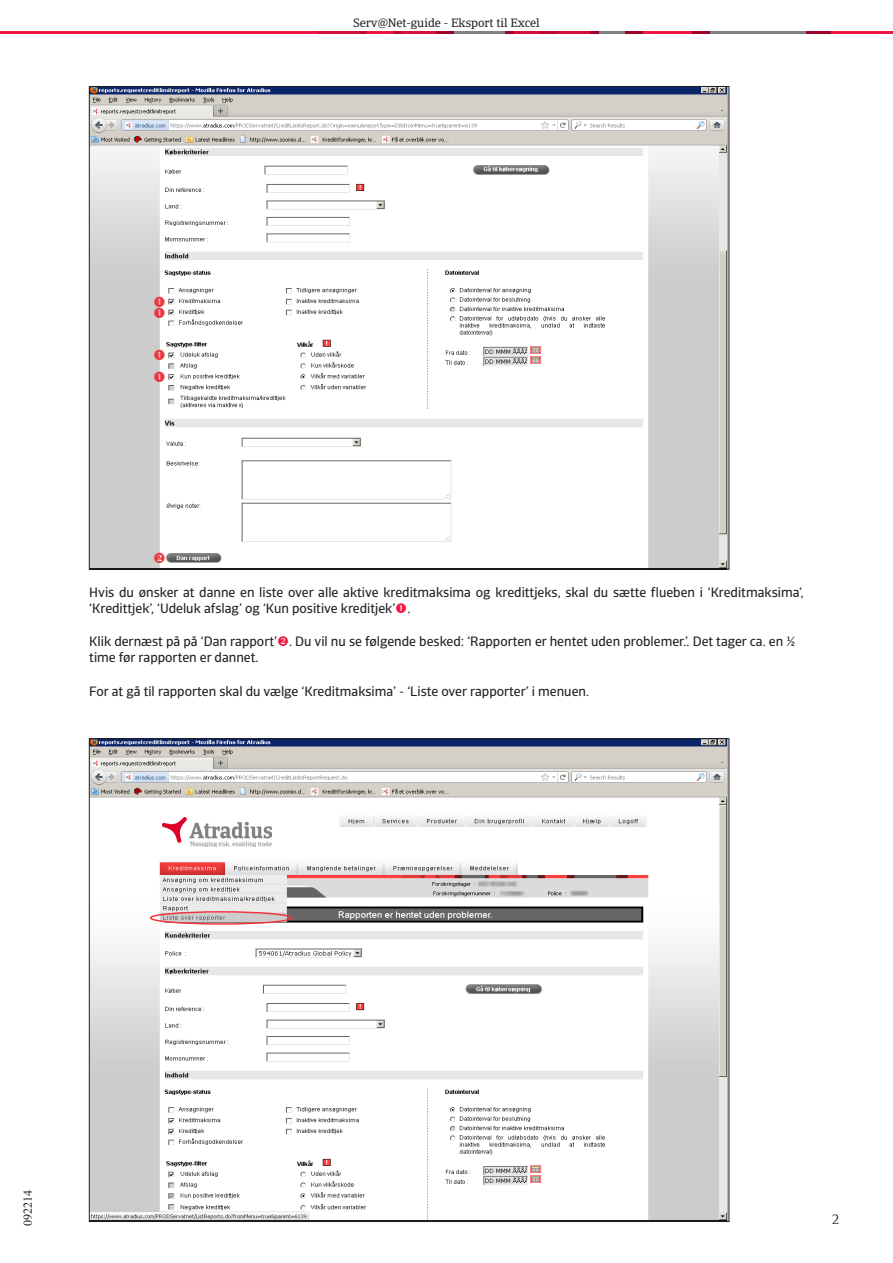
<style>
.page{position:relative;width:893px;height:1263px;background:#fff}
.page>*{position:absolute;margin:0;border:0;box-sizing:border-box;transform-origin:0 0}
.t1{font:14.25px "Foundry Form Serif";color:#231f20}
.Brødtekst{font:13.5px/16.2px "Catalana Sans";color:#231f20}
.t2{font:12px "Catalana";color:#231f20}
.t3{font:12px "Times New Roman";color:#231f20}
.s1{color:#ed1845}
</style>
<div class="page">
<hr style="left:0;top:32px;width:893px;height:2px;background:#ed1845">
<svg style="left:359px;top:32px;width:8px;height:2px"></svg>
<hr style="left:318px;top:32px;width:41px;height:2px;background:#d2113d">
<hr style="left:402px;top:32px;width:34px;height:2px;background:#d2113d">
<hr style="left:557px;top:32px;width:33px;height:2px;background:#d2113d">
<svg style="left:436px;top:32px;width:18px;height:2px"></svg>
<svg style="left:540px;top:32px;width:17px;height:2px"></svg>
<svg style="left:625px;top:32px;width:17px;height:2px"></svg>
<hr style="left:805px;top:32px;width:26px;height:2px;background:#9f0329">
<svg style="left:693px;top:32px;width:17px;height:2px"></svg>
<svg style="left:393px;top:32px;width:9px;height:2px"></svg>
<hr style="left:454px;top:32px;width:52px;height:2px;background:#808285">
<hr style="left:710px;top:32px;width:95px;height:2px;background:#808285">
<svg style="left:506px;top:32px;width:8px;height:2px"></svg>
<hr style="left:514px;top:32px;width:26px;height:2px;background:#d2113d">
<hr style="left:599px;top:32px;width:26px;height:2px;background:#808285">
<svg style="left:590px;top:32px;width:9px;height:2px"></svg>
<img style="left:91px;top:88px;width:636px;height:479px">
<img style="left:91px;top:741px;width:636px;height:479px">
<div style="left:150px;top:911px;width:142px;height:14px;border:2px solid #ee363e;border-radius:50%"></div>
<img style="left:162px;top:817px;width:109px;height:29px">
<svg style="left:154px;top:296px;width:11px;height:21px"></svg>
<svg style="left:154px;top:349px;width:11px;height:11px"></svg>
<svg style="left:154px;top:372px;width:11px;height:10px"></svg>
<svg style="left:154px;top:552px;width:11px;height:11px"></svg>
<p class="t2" style="left:353px;top:16px;width:188px">Serv@Net-guide - Eksport til Excel</p>
<p class="Brødtekst" style="left:89px;top:584px;width:716px">Hvis du ønsker at danne en liste over alle aktive kreditmaksima og kredittjeks, skal du sætte flueben i ‘Kreditmaksima’, ‘Kredittjek’, ‘Udeluk afslag’ og ‘Kun positive kreditjek’ .</p>
<p class="Brødtekst" style="left:89px;top:633px;width:707px">Klik dernæst på på ‘Dan rapport’<span class="s1">❖</span>. Du vil nu se følgende besked: ‘Rapporten er hentet uden problemer.’. Det tager ca. en ½ time før rapporten er dannet.</p>
<p class="Brødtekst" style="left:89px;top:683px;width:501px">For at gå til rapporten skal du vælge ‘Kreditmaksima’ - ‘Liste over rapporter’ i menuen.</p>
<p class="t3" style="left:20px;top:1226px;width:37px;rotate:-90deg">092214</p>
<p class="t1" style="left:832px;top:1212px;width:9px">2</p>
</div>
